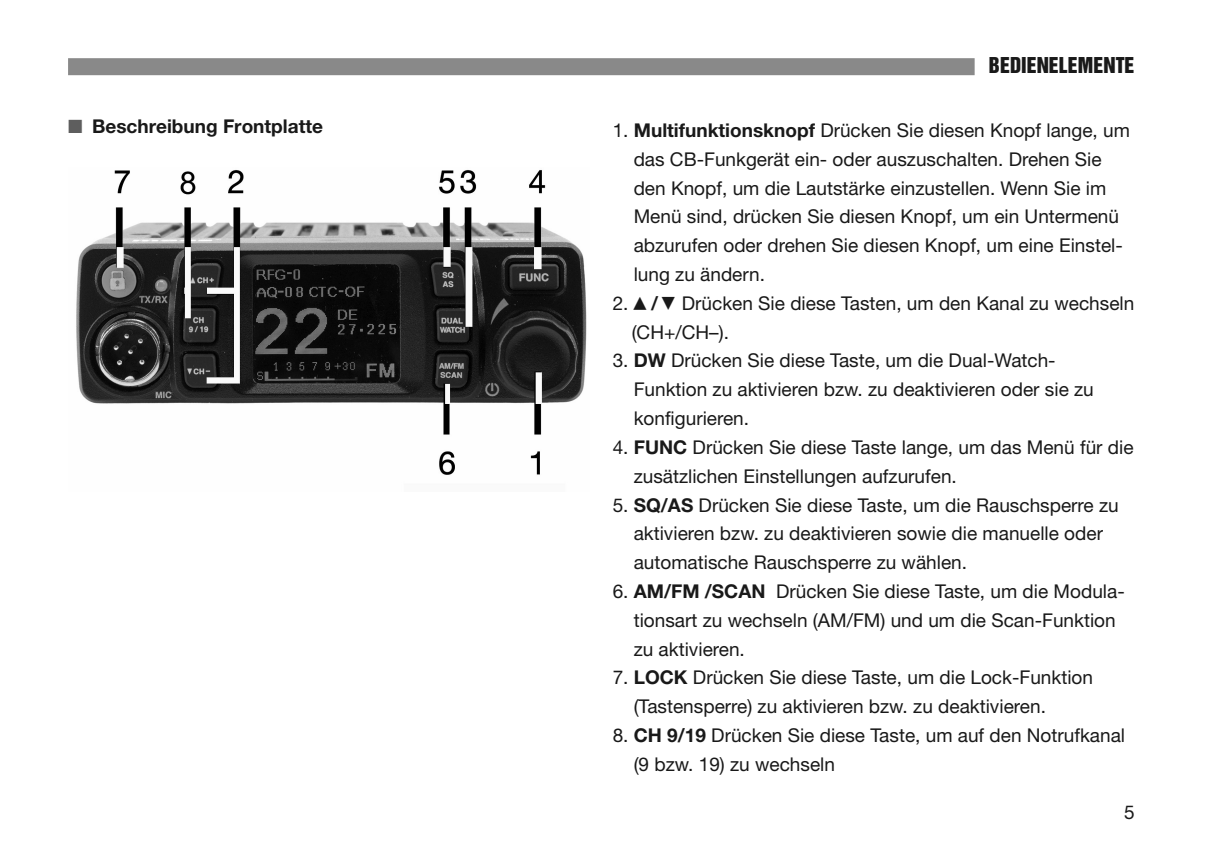
<style>
.page{position:relative;width:1214px;height:862px;background:#fff}
.page>*{position:absolute;margin:0;border:0;box-sizing:border-box;transform-origin:0 0}
.t1{font:20px "Helvetica Inserat";color:#191919}
.t2{font:19px/28.8px "Helvetica Neue";color:#191919}
.t3{font:700 19px "Helvetica Neue";color:#191919}
.s1{color:#5e5e5e}
.s2{font-weight:700}
.s3{font-family:"Apple SD Gothic Neo";font-weight:200}
</style>
<div class="page">
<div style="left:68px;top:58px;width:906px;height:17px;background:#898989"></div>
<img style="left:76px;top:170px;width:511px;height:305px">
<p class="t1" style="left:988px;top:57px;width:147px">BEDIENELEMENTE</p>
<p class="t3" style="left:68px;top:119px;width:256px"><span class="s1">■</span> Beschreibung Frontplatte</p>
<p class="t2" style="left:633px;top:118px;width:497px;text-indent:-21px">1. <span class="s2">Multifunktionsknopf</span> Drücken Sie diesen Knopf lange, um das CB-Funkgerät ein- oder auszuschalten. Drehen Sie den Knopf, um die Lautstärke einzustellen. Wenn Sie im Menü sind, drücken Sie diesen Knopf, um ein Untermenü abzurufen oder drehen Sie diesen Knopf, um eine Einstel&shy;lung zu ändern.</p>
<p class="t2" style="left:631px;top:290px;width:504px;text-indent:-19px">2. <span class="s3">▲</span> <span class="s2">/</span><span class="s3">▼</span> Drücken Sie diese Tasten, um den Kanal zu wechseln (CH+/CH–).</p>
<p class="t2" style="left:633px;top:348px;width:461px;text-indent:-21px">3. <span class="s2">DW</span> Drücken Sie diese Taste, um die Dual-Watch-<br>Funktion zu aktivieren bzw. zu deaktivieren oder sie zu konfigurieren.</p>
<p class="t2" style="left:633px;top:434px;width:501px;text-indent:-21px">4. <span class="s2">FUNC</span> Drücken Sie diese Taste lange, um das Menü für die zusätzlichen Einstellungen aufzurufen.</p>
<p class="t2" style="left:633px;top:492px;width:486px;text-indent:-21px">5. <span class="s2">SQ/AS</span> Drücken Sie diese Taste, um die Rauschsperre zu aktivieren bzw. zu deaktivieren sowie die manuelle oder automatische Rauschsperre zu wählen.</p>
<p class="t2" style="left:633px;top:578px;width:492px;text-indent:-21px">6. <span class="s2">AM/FM /SCAN</span> Drücken Sie diese Taste, um die Modula&shy;tionsart zu wechseln (AM/FM) und um die Scan-Funktion zu aktivieren.</p>
<p class="t2" style="left:633px;top:665px;width:461px;text-indent:-21px">7. <span class="s2">LOCK</span> Drücken Sie diese Taste, um die Lock-Funktion (Tastensperre) zu aktivieren bzw. zu deaktivieren.</p>
<p class="t2" style="left:633px;top:722px;width:493px;text-indent:-21px">8. <span class="s2">CH 9/19</span> Drücken Sie diese Taste, um auf den Notrufkanal (9 bzw. 19) zu wechseln</p>
<p class="t2" style="left:1123px;top:799px;width:12px">5</p>
</div>
